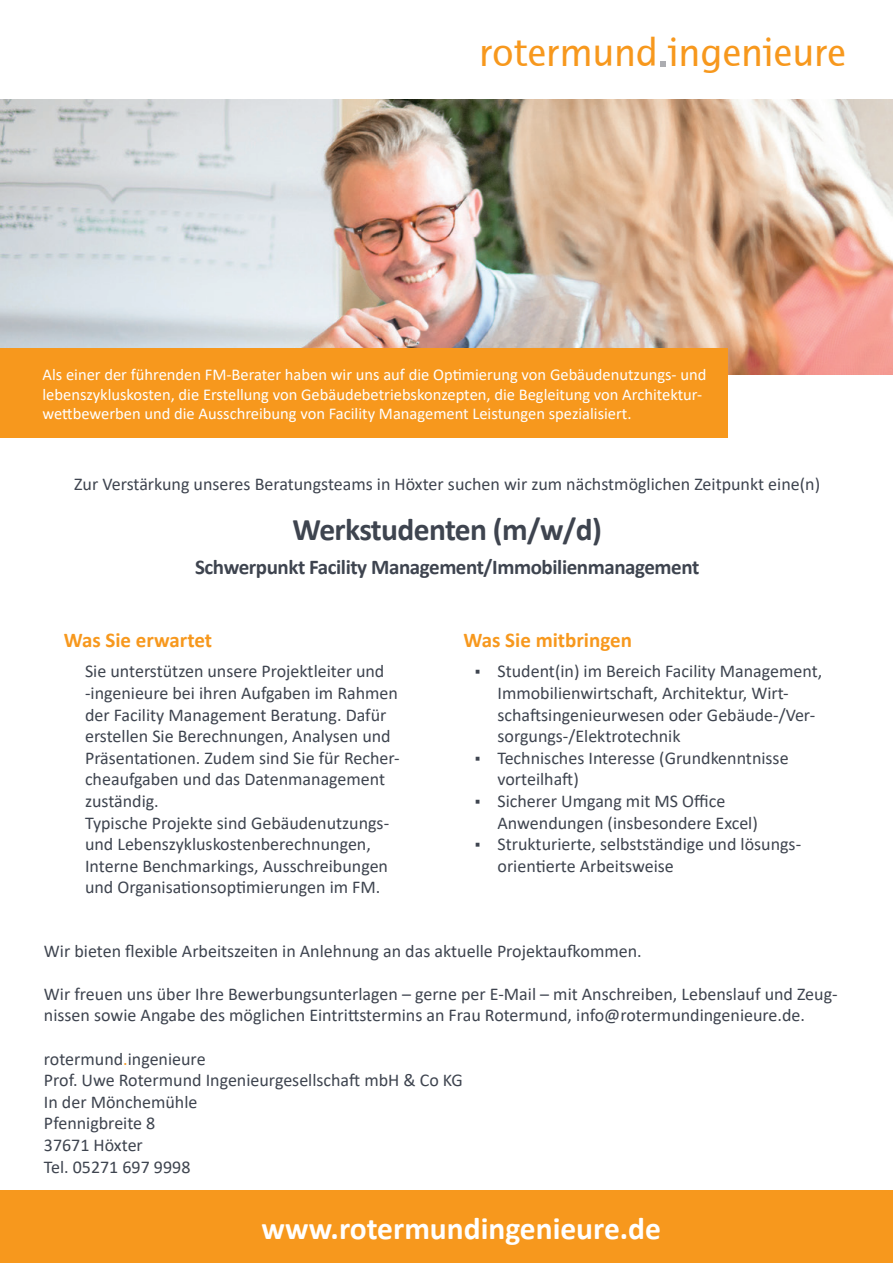
<style>
.page{position:relative;width:893px;height:1263px;background:#fff}
.page>*{position:absolute;margin:0;border:0;box-sizing:border-box;transform-origin:0 0}
.t1{font:40.8px "Thordis Sans EF";color:#f7981d}
.t2{font:700 31.5px "Calibri";color:#fff}
.t3{font:700 31.5px "Calibri";letter-spacing:-.02em;color:#3e444f}
.t4{font:700 21px "Calibri";letter-spacing:-.02em;color:#3e444f}
.t5{font:700 21px "Calibri";color:#f7981d}
.t6{font:18px/21.6px "Calibri";color:#3e444f}
.t7{font:16.5px/19.8px "Calibri";color:#fff}
.s1{font-size:16.5px}
.s2{color:#f7981d}
</style>
<div class="page">
<svg style="left:661px;top:61px;width:5px;height:5px"></svg>
<img style="left:0;top:100px;width:893px;height:274px">
<div style="left:0;top:349px;width:727px;height:89px;background:#f7981d"></div>
<div style="left:0;top:1191px;width:893px;height:72px;background:#f7981d"></div>
<h1 class="t1" style="left:479px;top:30px;width:368px">rotermund ingenieure</h1>
<p class="t7" style="left:43px;top:364px;width:665px">Als einer der führenden FM-Berater haben wir uns auf die Optimierung von Gebäudenutzungs- und lebenszykluskosten, die Erstellung von Gebäudebetriebskonzepten, die Begleitung von Architektur&shy;wettbewerben und die Ausschreibung von Facility Management Leistungen spezialisiert.</p>
<p class="t6" style="left:74px;top:472px;width:747px">Zur Verstärkung unseres Beratungsteams in Höxter suchen wir zum nächstmöglichen Zeitpunkt eine(n)</p>
<h2 class="t3" style="left:293px;top:508px;width:311px">Werkstudenten (m/w/d)</h2>
<p class="t4" style="left:195px;top:552px;width:506px">Schwerpunkt Facility Management/Immobilienmanagement</p>
<p class="t5" style="left:64px;top:625px;width:150px">Was Sie erwartet</p>
<p class="t6" style="left:85px;top:660px;width:316px">Sie unterstützen unsere Projektleiter und -ingenieure bei ihren Aufgaben im Rahmen der Facility Management Beratung. Dafür erstellen Sie Berechnungen, Analysen und Präsentationen. Zudem sind Sie für Recher&shy;cheaufgaben und das Datenmanagement zuständig.<br>Typische Projekte sind Gebäudenutzungs&shy;und Lebenszykluskostenberechnungen, Interne Benchmarkings, Ausschreibungen und Organisationsoptimierungen im FM.</p>
<p class="t5" style="left:463px;top:625px;width:170px">Was Sie mitbringen</p>
<p class="t6" style="left:497px;top:660px;width:326px;text-indent:-23px"><span class="s1">▪</span> Student(in) im Bereich Facility Management, Immobilienwirtschaft, Architektur, Wirt&shy;schaftsingenieurwesen oder Gebäude-/Ver&shy;sorgungs-/Elektrotechnik</p>
<p class="t6" style="left:497px;top:746px;width:293px;text-indent:-23px"><span class="s1">▪</span> Technisches Interesse (Grundkenntnisse vorteilhaft)</p>
<p class="t6" style="left:497px;top:790px;width:262px;text-indent:-23px"><span class="s1">▪</span> Sicherer Umgang mit MS Office<br>Anwendungen (insbesondere Excel)</p>
<p class="t6" style="left:497px;top:833px;width:305px;text-indent:-23px"><span class="s1">▪</span> Strukturierte, selbstständige und lösungs&shy;orientierte Arbeitsweise</p>
<p class="t6" style="left:44px;top:939px;width:599px">Wir bieten flexible Arbeitszeiten in Anlehnung an das aktuelle Projektaufkommen.</p>
<p class="t6" style="left:44px;top:982px;width:795px">Wir freuen uns über Ihre Bewerbungsunterlagen – gerne per E-Mail – mit Anschreiben, Lebenslauf und Zeug&shy;nissen sowie Angabe des möglichen Eintrittstermins an Frau Rotermund, info@rotermundingenieure.de.</p>
<p class="t6" style="left:44px;top:1047px;width:421px">rotermund<span class="s2">.</span>ingenieure<br>Prof. Uwe Rotermund Ingenieurgesellschaft mbH &amp; Co KG<br>In der Mönchemühle<br>Pfennigbreite 8<br>37671 Höxter<br>Tel. 05271 697 9998</p>
<h2 class="t2" style="left:262px;top:1206px;width:401px">www.rotermundingenieure.de</h2>
</div>
